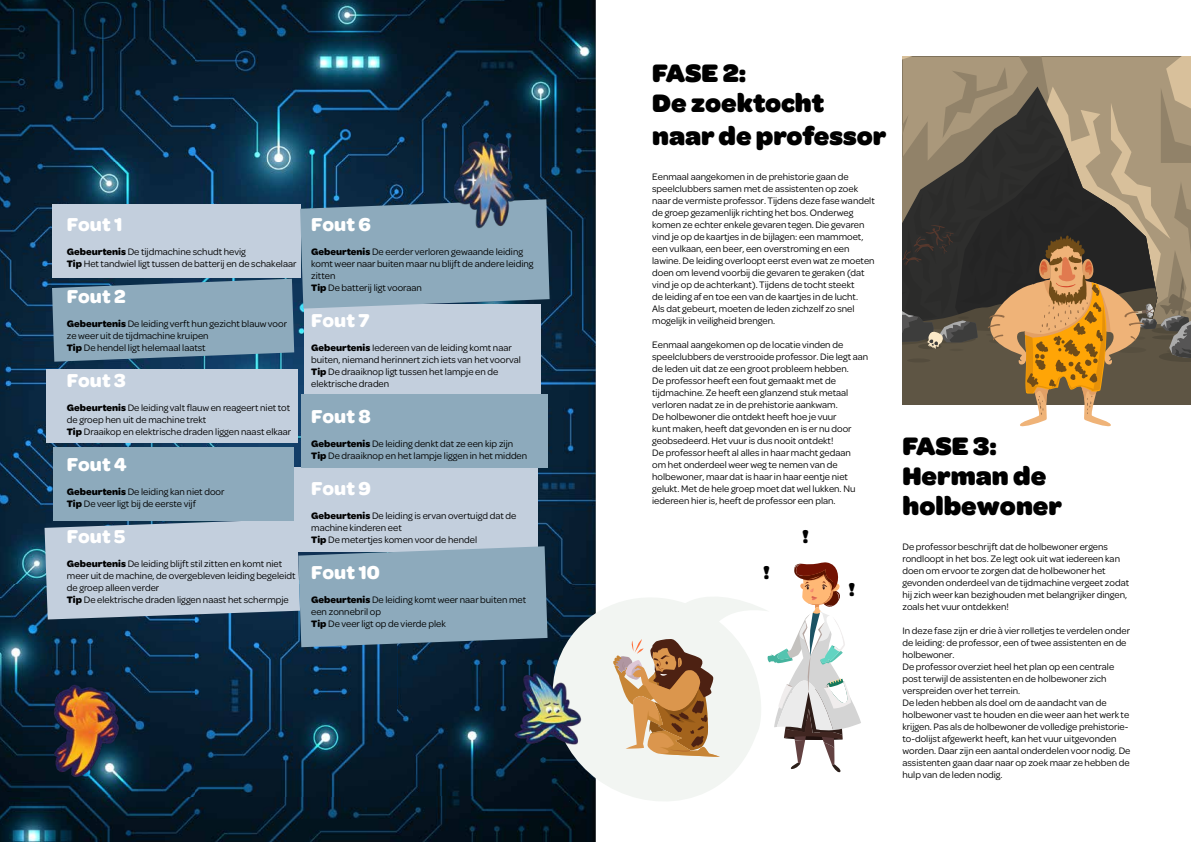
<style>
.page{position:relative;width:1191px;height:842px;background:#fff}
.page>*{position:absolute;margin:0;border:0;box-sizing:border-box;transform-origin:0 0}
.t1{font:900 27px/30px "Omnes";color:#000}
.t2{font:700 20px "Omnes";color:#fff}
.t3{font:900 19.7px "Omnes";color:#000}
.t4{font:10px/12px "Omnes";color:#000}
.s1{font-weight:700}
</style>
<div class="page">
<img style="left:0;top:0;width:595px;height:842px">
<svg style="left:538px;top:589px;width:229px;height:227px;fill:#f2f5f2"></svg>
<svg style="left:613px;top:638px;width:107px;height:119px"></svg>
<svg style="left:767px;top:562px;width:94px;height:211px"></svg>
<img style="left:493px;top:658px;width:105px;height:105px">
<img style="left:31px;top:672px;width:114px;height:113px">
<svg style="left:902px;top:57px;width:289px;height:370px;background:#82725a"></svg>
<div style="left:52px;top:204px;width:249px;height:74px;background:#c3cfdd"></div>
<div style="left:46px;top:369px;width:252px;height:73px;background:#c3cfdd"></div>
<div style="left:304px;top:304px;width:236px;height:90px;background:#c3cfdd"></div>
<div style="left:291px;top:468px;width:247px;height:84px;background:#c3cfdd"></div>
<svg style="left:52px;top:279px;width:242px;height:83px;background:#7e9cb0"></svg>
<svg style="left:300px;top:199px;width:249px;height:110px;background:#87a3b6"></svg>
<svg style="left:45px;top:519px;width:502px;height:128px;background:#91a6b7"></svg>
<div style="left:53px;top:447px;width:240px;height:74px;background:#8daabc"></div>
<div style="left:301px;top:394px;width:247px;height:74px;background:#8daabc"></div>
<img style="left:431px;top:121px;width:117px;height:117px">
<h2 class="t2" style="left:67px;top:210px;width:57px">Fout 1</h2>
<p class="t4" style="left:67px;top:245px;width:231px"><span class="s1">Gebeurtenis</span> De tijdmachine schudt hevig<br><span class="s1">Tip</span> Het tandwiel ligt tussen de batterij en de schakelaar</p>
<h2 class="t2" style="left:67px;top:282px;width:60px">Fout 2</h2>
<p class="t4" style="left:67px;top:317px;width:222px"><span class="s1">Gebeurtenis</span> De leiding verft hun gezicht blauw voor ze weer uit de tijdmachine kruipen<br><span class="s1">Tip</span> De hendel ligt helemaal laatst</p>
<h2 class="t2" style="left:67px;top:366px;width:60px">Fout 3</h2>
<p class="t4" style="left:67px;top:401px;width:226px"><span class="s1">Gebeurtenis</span> De leiding valt flauw en reageert niet tot de groep hen uit de machine trekt<br><span class="s1">Tip</span> Draaikop en elektrische draden liggen naast elkaar</p>
<h2 class="t2" style="left:67px;top:450px;width:61px">Fout 4</h2>
<p class="t4" style="left:67px;top:485px;width:159px"><span class="s1">Gebeurtenis</span> De leiding kan niet door<br><span class="s1">Tip</span> De veer ligt bij de eerste vijf</p>
<h2 class="t2" style="left:67px;top:522px;width:60px">Fout 5</h2>
<p class="t4" style="left:67px;top:557px;width:230px"><span class="s1">Gebeurtenis</span> De leiding blijft stil zitten en komt niet meer uit de machine, de overgebleven leiding begeleidt de groep alleen verder<br><span class="s1">Tip</span> De elektrische draden liggen naast het schermpje</p>
<h2 class="t2" style="left:311px;top:210px;width:61px">Fout 6</h2>
<p class="t4" style="left:311px;top:245px;width:224px"><span class="s1">Gebeurtenis</span> De eerder verloren gewaande leiding komt weer naar buiten maar nu blijft de andere leiding zitten<br><span class="s1">Tip</span> De batterij ligt vooraan</p>
<h2 class="t2" style="left:311px;top:306px;width:60px">Fout 7</h2>
<p class="t4" style="left:311px;top:341px;width:211px"><span class="s1">Gebeurtenis</span> Iedereen van de leiding komt naar buiten, niemand herinnert zich iets van het voorval <span class="s1">Tip</span> De draaiknop ligt tussen het lampje en de elektrische draden</p>
<h2 class="t2" style="left:311px;top:402px;width:61px">Fout 8</h2>
<p class="t4" style="left:311px;top:437px;width:217px"><span class="s1">Gebeurtenis</span> De leiding denkt dat ze een kip zijn<br><span class="s1">Tip</span> De draaiknop en het lampje liggen in het midden</p>
<h2 class="t2" style="left:311px;top:474px;width:61px">Fout 9</h2>
<p class="t4" style="left:311px;top:509px;width:207px"><span class="s1">Gebeurtenis</span> De leiding is ervan overtuigd dat de machine kinderen eet<br><span class="s1">Tip</span> De metertjes komen voor de hendel</p>
<h2 class="t2" style="left:311px;top:558px;width:70px">Fout 10</h2>
<p class="t4" style="left:311px;top:593px;width:216px"><span class="s1">Gebeurtenis</span> De leiding komt weer naar buiten met een zonnebril op<br><span class="s1">Tip</span> De veer ligt op de vierde plek</p>
<h1 class="t1" style="left:652px;top:57px;width:174px">FASE 2:<br>De zoektocht</h1>
<h1 class="t1" style="left:652px;top:119px;width:236px">naar de professor</h1>
<p class="t4" style="left:652px;top:170px;width:224px">Eenmaal aangekomen in de prehistorie gaan de speelclubbers samen met de assistenten op zoek naar de vermiste professor. Tijdens deze fase wandelt de groep gezamenlijk richting het bos. Onderweg komen ze echter enkele gevaren tegen. Die gevaren vind je op de kaartjes in de bijlagen: een mammoet, een vulkaan, een beer, een overstroming en een lawine. De leiding overloopt eerst even wat ze moeten doen om levend voorbij die gevaren te geraken (dat vind je op de achterkant). Tijdens de tocht steekt<br>de leiding af en toe een van de kaartjes in de lucht.<br>Als dat gebeurt, moeten de leden zichzelf zo snel mogelijk in veiligheid brengen.</p>
<p class="t4" style="left:652px;top:338px;width:218px">Eenmaal aangekomen op de locatie vinden de speelclubbers de verstrooide professor. Die legt aan de leden uit dat ze een groot probleem hebben.<br>De professor heeft een fout gemaakt met de tijdmachine. Ze heeft een glanzend stuk metaal verloren nadat ze in de prehistorie aankwam.<br>De holbewoner die ontdekt heeft hoe je vuur<br>kunt maken, heeft dat gevonden en is er nu door geobsedeerd. Het vuur is dus nooit ontdekt!<br>De professor heeft al alles in haar macht gedaan<br>om het onderdeel weer weg te nemen van de holbewoner, maar dat is haar in haar eentje niet gelukt. Met de hele groep moet dat wel lukken. Nu iedereen hier is, heeft de professor een plan.</p>
<h3 class="t3" style="left:763px;top:558px;width:8px">!</h3>
<h3 class="t3" style="left:802px;top:523px;width:8px">!</h3>
<h3 class="t3" style="left:848px;top:575px;width:8px">!</h3>
<h1 class="t1" style="left:902px;top:430px;width:161px">FASE 3:<br>Herman de holbewoner</h1>
<p class="t4" style="left:902px;top:540px;width:228px">De professor beschrijft dat de holbewoner ergens rondloopt in het bos. Ze legt ook uit wat iedereen kan doen om ervoor te zorgen dat de holbewoner het gevonden onderdeel van de tijdmachine vergeet zodat hij zich weer kan bezighouden met belangrijker dingen, zoals het vuur ontdekken!</p>
<p class="t4" style="left:902px;top:624px;width:229px">In deze fase zijn er drie à vier rolletjes te verdelen onder de leiding: de professor, een of twee assistenten en de holbewoner.<br>De professor overziet heel het plan op een centrale post terwijl de assistenten en de holbewoner zich verspreiden over het terrein.<br>De leden hebben als doel om de aandacht van de holbewoner vast te houden en die weer aan het werk te krijgen. Pas als de holbewoner de volledige prehistorie&shy;to-dolijst afgewerkt heeft, kan het vuur uitgevonden worden. Daar zijn een aantal onderdelen voor nodig. De assistenten gaan daar naar op zoek maar ze hebben de hulp van de leden nodig.</p>
</div>
